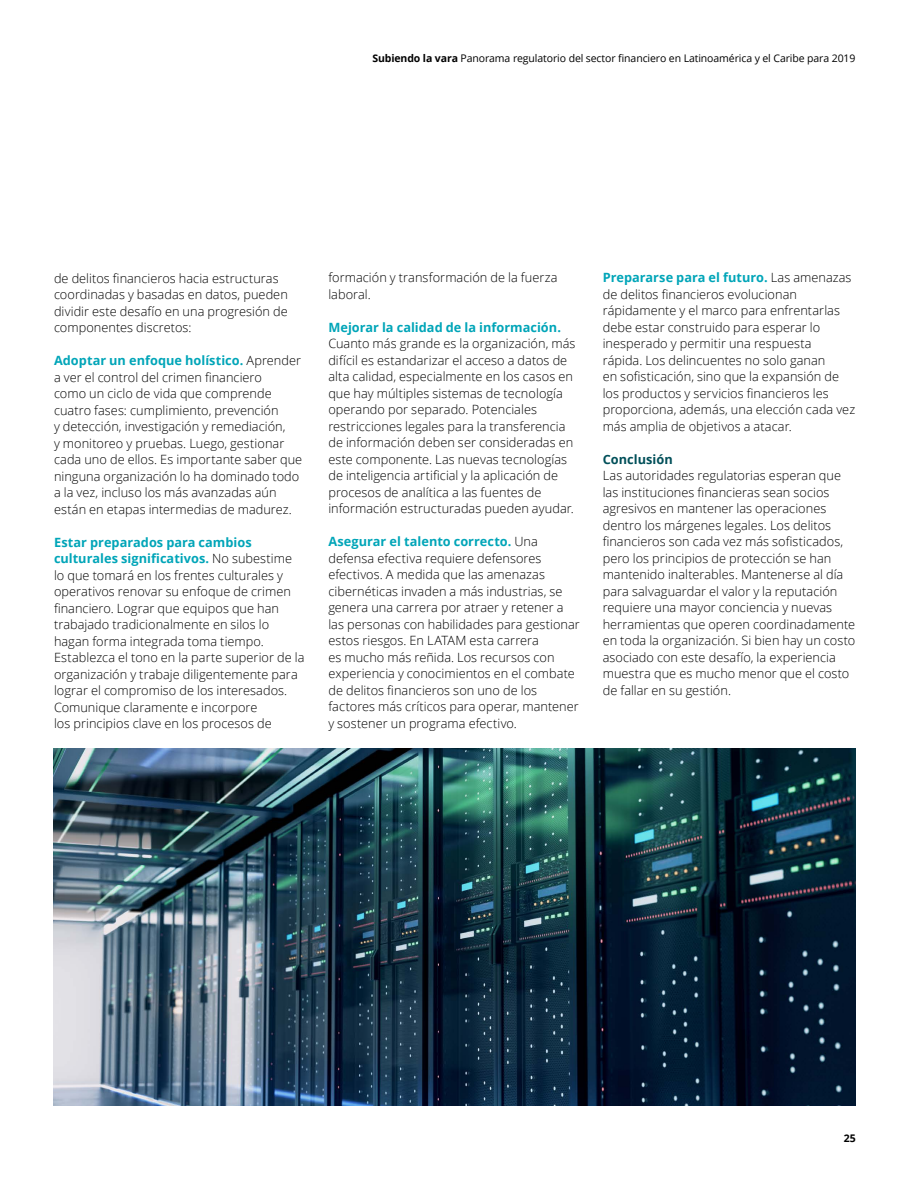
<style>
.page{position:relative;width:918px;height:1188px;background:#fff}
.page>*{position:absolute;margin:0;border:0;box-sizing:border-box;transform-origin:0 0}
.t1{font:300 12.75px/16.5px "Open Sans";letter-spacing:.005em;color:#000}
.t2{font:700 12.75px "Open Sans";color:#00a5b8}
.t3{font:700 12.75px "Open Sans";color:#004f59}
.t4{font:10.5px "Open Sans";letter-spacing:-.01em;color:#000}
.t5{font:700 10.5px "Open Sans";color:#000}
.s1{font-weight:700}
.s2{font-weight:700;color:#00a5b8}
</style>
<div class="page">
<img style="left:53px;top:749px;width:802px;height:357px">
<p class="t4" style="left:372px;top:51px;width:485px"><span class="s1">Subiendo la vara</span> Panorama regulatorio del sector financiero en Latinoamérica y el Caribe para 2019</p>
<p class="t1" style="left:54px;top:269px;width:235px">de delitos financieros hacia estructuras coordinadas y basadas en datos, pueden dividir este desafío en una progresión de componentes discretos:</p>
<p class="t1" style="left:54px;top:352px;width:250px"><span class="s2">Adoptar un enfoque holístico.</span> Aprender a ver el control del crimen financiero<br>como un ciclo de vida que comprende cuatro fases: cumplimiento, prevención<br>y detección, investigación y remediación,<br>y monitoreo y pruebas. Luego, gestionar cada uno de ellos. Es importante saber que ninguna organización lo ha dominado todo a la vez, incluso los más avanzadas aún están en etapas intermedias de madurez.</p>
<p class="t1" style="left:54px;top:533px;width:252px"><span class="s2">Estar preparados para cambios culturales significativos.</span> No subestime lo que tomará en los frentes culturales y operativos renovar su enfoque de crimen financiero. Lograr que equipos que han trabajado tradicionalmente en silos lo hagan forma integrada toma tiempo.<br>Establezca el tono en la parte superior de la organización y trabaje diligentemente para lograr el compromiso de los interesados.<br>Comunique claramente e incorpore<br>los principios clave en los procesos de</p>
<p class="t1" style="left:328px;top:269px;width:231px">formación y transformación de la fuerza laboral.</p>
<p class="t2" style="left:328px;top:318px;width:234px">Mejorar la calidad de la información.</p>
<p class="t1" style="left:328px;top:335px;width:249px">Cuanto más grande es la organización, más difícil es estandarizar el acceso a datos de alta calidad, especialmente en los casos en que hay múltiples sistemas de tecnología operando por separado. Potenciales restricciones legales para la transferencia de información deben ser consideradas en este componente. Las nuevas tecnologías de inteligencia artificial y la aplicación de procesos de analítica a las fuentes de información estructuradas pueden ayudar.</p>
<p class="t1" style="left:328px;top:533px;width:253px"><span class="s2">Asegurar el talento correcto.</span> Una defensa efectiva requiere defensores efectivos. A medida que las amenazas cibernéticas invaden a más industrias, se genera una carrera por atraer y retener a las personas con habilidades para gestionar estos riesgos. En LATAM esta carrera<br>es mucho más reñida. Los recursos con experiencia y conocimientos en el combate de delitos financieros son uno de los factores más críticos para operar, mantener y sostener un programa efectivo.</p>
<p class="t1" style="left:603px;top:269px;width:254px"><span class="s2">Prepararse para el futuro.</span> Las amenazas de delitos financieros evolucionan rápidamente y el marco para enfrentarlas debe estar construido para esperar lo inesperado y permitir una respuesta<br>rápida. Los delincuentes no solo ganan<br>en sofisticación, sino que la expansión de los productos y servicios financieros les proporciona, además, una elección cada vez más amplia de objetivos a atacar.</p>
<p class="t3" style="left:603px;top:450px;width:72px">Conclusión</p>
<p class="t1" style="left:603px;top:467px;width:254px">Las autoridades regulatorias esperan que las instituciones financieras sean socios agresivos en mantener las operaciones dentro los márgenes legales. Los delitos financieros son cada vez más sofisticados, pero los principios de protección se han mantenido inalterables. Mantenerse al día para salvaguardar el valor y la reputación requiere una mayor conciencia y nuevas herramientas que operen coordinadamente en toda la organización. Si bien hay un costo asociado con este desafío, la experiencia muestra que es mucho menor que el costo de fallar en su gestión.</p>
<p class="t5" style="left:844px;top:1131px;width:13px">25</p>
</div>
